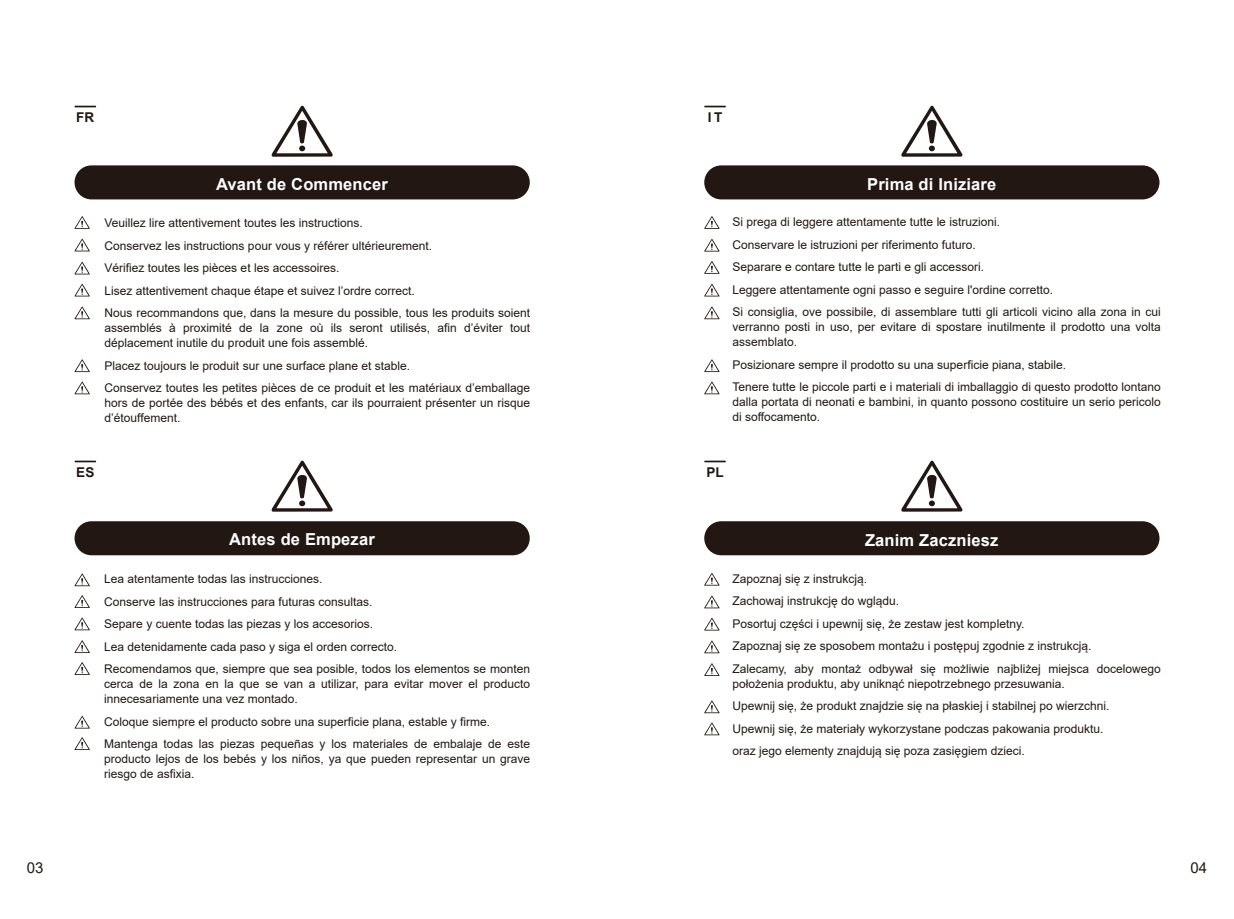
<style>
.page{position:relative;width:1234px;height:919px;background:#fff}
.page>*{position:absolute;margin:0;border:0;box-sizing:border-box;transform-origin:0 0}
.t1{font:700 16.5px "Arial";letter-spacing:.01em;color:#fff}
.t2{font:15px "Arial";color:#221713}
.t3{font:700 13.5px "Arial";color:#221713}
.t4{font:12px/22.5px "Arial";color:#221713}
</style>
<div class="page">
<svg style="left:74px;top:106px;width:22px;height:1px"></svg>
<hr style="left:74px;top:460px;width:22px;height:2px;background:#221713">
<div style="left:74px;top:165px;width:455px;height:34px;background:#221713;border-radius:17px"></div>
<div style="left:74px;top:521px;width:455px;height:34px;background:#221713;border-radius:17px"></div>
<svg style="left:74px;top:216px;width:16px;height:13px"></svg>
<svg style="left:74px;top:238px;width:16px;height:13px"></svg>
<svg style="left:74px;top:262px;width:16px;height:12px"></svg>
<svg style="left:74px;top:284px;width:16px;height:12px"></svg>
<svg style="left:74px;top:306px;width:16px;height:13px"></svg>
<svg style="left:74px;top:359px;width:16px;height:13px"></svg>
<svg style="left:74px;top:381px;width:16px;height:13px"></svg>
<svg style="left:74px;top:573px;width:16px;height:13px"></svg>
<svg style="left:74px;top:595px;width:16px;height:13px"></svg>
<svg style="left:74px;top:617px;width:16px;height:13px"></svg>
<svg style="left:74px;top:640px;width:16px;height:13px"></svg>
<svg style="left:74px;top:662px;width:16px;height:13px"></svg>
<svg style="left:74px;top:715px;width:16px;height:13px"></svg>
<svg style="left:74px;top:737px;width:16px;height:13px"></svg>
<svg style="left:271px;top:105px;width:62px;height:52px"></svg>
<svg style="left:271px;top:460px;width:62px;height:52px"></svg>
<div style="left:704px;top:165px;width:455px;height:34px;background:#221713;border-radius:17px"></div>
<div style="left:704px;top:521px;width:455px;height:34px;background:#221713;border-radius:17px"></div>
<svg style="left:704px;top:106px;width:21px;height:1px"></svg>
<hr style="left:704px;top:460px;width:21px;height:2px;background:#221713">
<svg style="left:901px;top:105px;width:61px;height:52px"></svg>
<svg style="left:901px;top:460px;width:61px;height:52px"></svg>
<svg style="left:704px;top:216px;width:15px;height:13px"></svg>
<svg style="left:704px;top:239px;width:15px;height:13px"></svg>
<svg style="left:704px;top:261px;width:15px;height:13px"></svg>
<svg style="left:704px;top:284px;width:15px;height:12px"></svg>
<svg style="left:704px;top:306px;width:15px;height:13px"></svg>
<svg style="left:704px;top:359px;width:15px;height:13px"></svg>
<svg style="left:704px;top:381px;width:15px;height:13px"></svg>
<svg style="left:704px;top:573px;width:15px;height:12px"></svg>
<svg style="left:704px;top:595px;width:15px;height:13px"></svg>
<svg style="left:704px;top:617px;width:15px;height:13px"></svg>
<svg style="left:704px;top:640px;width:15px;height:13px"></svg>
<svg style="left:704px;top:663px;width:15px;height:13px"></svg>
<svg style="left:704px;top:700px;width:15px;height:13px"></svg>
<svg style="left:704px;top:722px;width:15px;height:13px"></svg>
<p class="t3" style="left:76px;top:107px;width:19px">FR</p>
<h1 class="t1" style="left:216px;top:172px;width:173px">Avant de Commencer</h1>
<p class="t4" style="left:104px;top:211px;width:427px">Veuillez lire attentivement toutes les instructions.<br>Conservez les instructions pour vous y référer ultérieurement.<br>Vérifiez toutes les pièces et les accessoires.<br>Lisez attentivement chaque étape et suivez l’ordre correct.<br>Nous recommandons que, dans la mesure du possible, tous les produits soient</p>
<p class="t4" style="left:104px;top:320px;width:427px;line-height:15px">assemblés à proximité de la zone où ils seront utilisés, afin d’éviter tout déplacement inutile du produit une fois assemblé.</p>
<p class="t4" style="left:104px;top:354px;width:427px">Placez toujours le produit sur une surface plane et stable.<br>Conservez toutes les petites pièces de ce produit et les matériaux d’emballage</p>
<p class="t4" style="left:104px;top:395px;width:427px;line-height:15px">hors de portée des bébés et des enfants, car ils pourraient présenter un risque d’étouffement.</p>
<p class="t3" style="left:76px;top:462px;width:20px">ES</p>
<h1 class="t1" style="left:229px;top:528px;width:147px">Antes de Empezar</h1>
<p class="t4" style="left:104px;top:567px;width:427px">Lea atentamente todas las instrucciones.<br>Conserve las instrucciones para futuras consultas.<br>Separe y cuente todas las piezas y los accesorios.<br>Lea detenidamente cada paso y siga el orden correcto.<br>Recomendamos que, siempre que sea posible, todos los elementos se monten</p>
<p class="t4" style="left:104px;top:676px;width:427px;line-height:15px">cerca de la zona en la que se van a utilizar, para evitar mover el producto innecesariamente una vez montado.</p>
<p class="t4" style="left:104px;top:710px;width:427px">Coloque siempre el producto sobre una superficie plana, estable y firme.<br>Mantenga todas las piezas pequeñas y los materiales de embalaje de este</p>
<p class="t4" style="left:104px;top:751px;width:427px;line-height:15px">producto lejos de los bebés y los niños, ya que pueden representar un grave riesgo de asfixia.</p>
<p class="t3" style="left:707px;top:107px;width:16px">IT</p>
<h1 class="t1" style="left:867px;top:172px;width:131px">Prima di Iniziare</h1>
<p class="t4" style="left:732px;top:211px;width:430px">Si prega di leggere attentamente tutte le istruzioni.<br>Conservare le istruzioni per riferimento futuro.<br>Separare e contare tutte le parti e gli accessori.<br>Leggere attentamente ogni passo e seguire l'ordine corretto.<br>Si consiglia, ove possibile, di assemblare tutti gli articoli vicino alla zona in cui</p>
<p class="t4" style="left:732px;top:319px;width:430px;line-height:15px">verranno posti in uso, per evitare di spostare inutilmente il prodotto una volta assemblato.</p>
<p class="t4" style="left:732px;top:353px;width:430px">Posizionare sempre il prodotto su una superficie piana, stabile.<br>Tenere tutte le piccole parti e i materiali di imballaggio di questo prodotto lontano</p>
<p class="t4" style="left:732px;top:394px;width:430px;line-height:15px">dalla portata di neonati e bambini, in quanto possono costituire un serio pericolo di soffocamento.</p>
<p class="t3" style="left:706px;top:462px;width:19px">PL</p>
<h1 class="t1" style="left:864px;top:528px;width:135px">Zanim Zaczniesz</h1>
<p class="t4" style="left:732px;top:567px;width:430px">Zapoznaj się z instrukcją.<br>Zachowaj instrukcję do wglądu.<br>Posortuj części i upewnij się, że zestaw jest kompletny.<br>Zapoznaj się ze sposobem montażu i postępuj zgodnie z instrukcją.<br>Zalecamy, aby montaż odbywał się możliwie najbliżej miejsca docelowego</p>
<p class="t4" style="left:732px;top:672px;width:378px">położenia produktu, aby uniknąć niepotrzebnego przesuwania.<br>Upewnij się, że produkt znajdzie się na płaskiej i stabilnej po wierzchni.<br>Upewnij się, że materiały wykorzystane podczas pakowania produktu. oraz jego elementy znajdują się poza zasięgiem dzieci.</p>
<p class="t2" style="left:27px;top:857px;width:18px">03</p>
<p class="t2" style="left:1190px;top:857px;width:18px">04</p>
</div>
